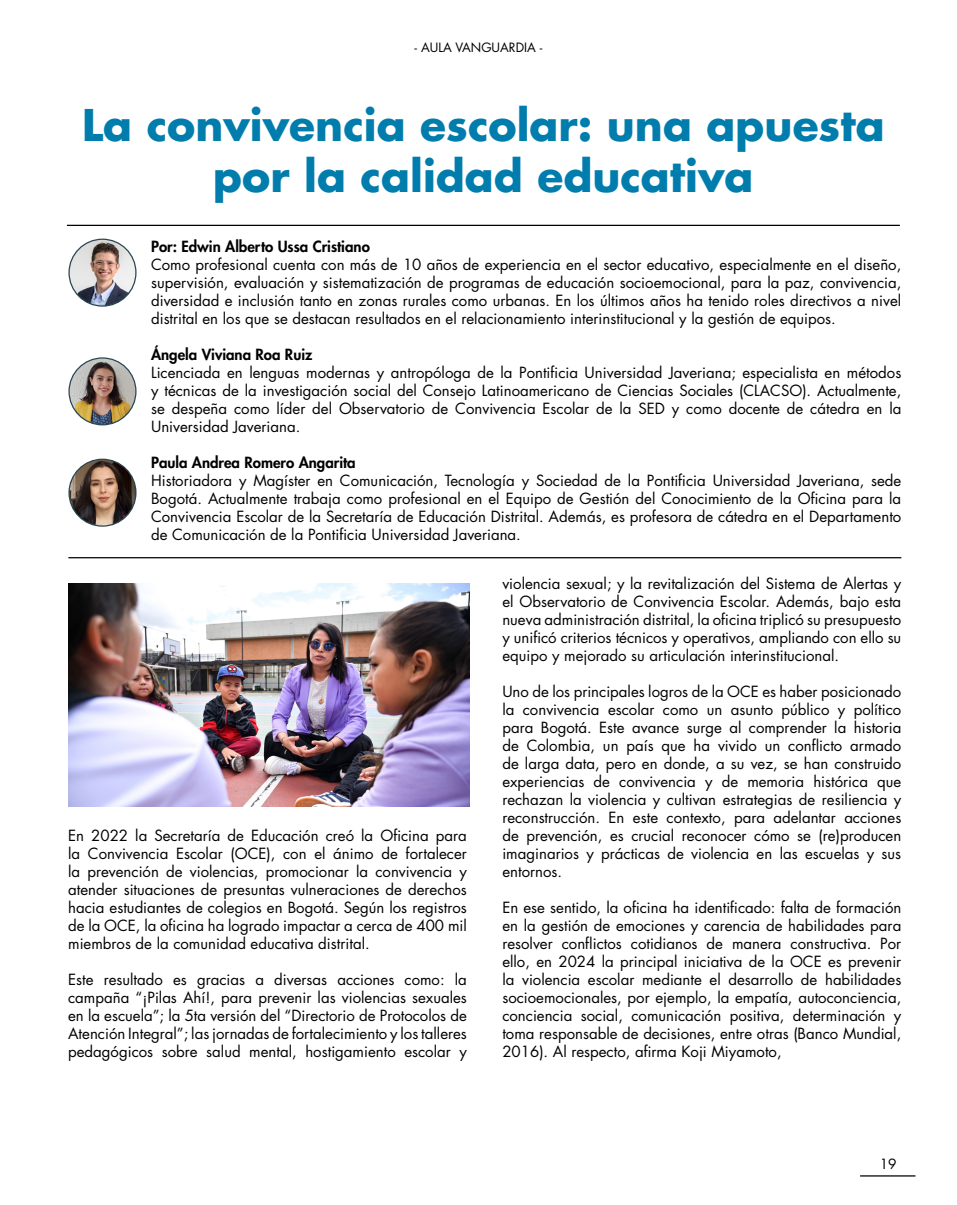
<style>
.page{position:relative;width:957px;height:1205px;background:#fff}
.page>*{position:absolute;margin:0;border:0;box-sizing:border-box;transform-origin:0 0}
.t1{font:700 42.5px/51px "Futura Std";color:#007dac;text-align:center}
.t2{font:15px/18px "Futura Std";color:#000;text-align:justify}
.t3{font:800 15px "Futura Std";color:#000}
.t4{font:13.75px "Futura Std";color:#000}
.t5{font:12.5px "Futura Std";color:#000}
</style>
<div class="page">
<hr style="left:67px;top:225px;width:833px;height:1px;background:#000">
<hr style="left:68px;top:557px;width:833px;height:1px;background:#000">
<img style="left:69px;top:239px;width:67px;height:67px;border-radius:33px">
<div style="left:68px;top:239px;width:68px;height:68px;border:1px solid #274653;border-radius:33px"></div>
<img style="left:69px;top:358px;width:67px;height:67px;border-radius:33px">
<div style="left:68px;top:357px;width:68px;height:68px;border:1px solid #274653;border-radius:33px"></div>
<img style="left:69px;top:459px;width:67px;height:67px;border-radius:33px">
<div style="left:68px;top:459px;width:68px;height:68px;border:1px solid #274653;border-radius:33px"></div>
<img style="left:68px;top:583px;width:401px;height:223px">
<hr style="left:860px;top:1175px;width:55px;height:1px;background:#000">
<p class="t5" style="left:414px;top:39px;width:129px">- AULA VANGUARDIA -</p>
<h1 class="t1" style="left:82px;top:99px;width:804px">La convivencia escolar: una apuesta por la calidad educativa</h1>
<p class="t3" style="left:151px;top:237px;width:220px">Por: Edwin Alberto Ussa Cristiano</p>
<p class="t2" style="left:151px;top:255px;width:752px">Como profesional cuenta con más de 10 años de experiencia en el sector educativo, especialmente en el diseño, supervisión, evaluación y sistematización de programas de educación socioemocional, para la paz, convivencia, diversidad e inclusión tanto en zonas rurales como urbanas. En los últimos años ha tenido roles directivos a nivel distrital en los que se destacan resultados en el relacionamiento interinstitucional y la gestión de equipos.</p>
<p class="t3" style="left:151px;top:345px;width:163px">Ángela Viviana Roa Ruiz</p>
<p class="t2" style="left:151px;top:363px;width:752px">Licenciada en lenguas modernas y antropóloga de la Pontificia Universidad Javeriana; especialista en métodos y técnicas de la investigación social del Consejo Latinoamericano de Ciencias Sociales (CLACSO). Actualmente, se despeña como líder del Observatorio de Convivencia Escolar de la SED y como docente de cátedra en la Universidad Javeriana.</p>
<p class="t3" style="left:151px;top:453px;width:206px">Paula Andrea Romero Angarita</p>
<p class="t2" style="left:151px;top:471px;width:752px">Historiadora y Magíster en Comunicación, Tecnología y Sociedad de la Pontificia Universidad Javeriana, sede Bogotá. Actualmente trabaja como profesional en el Equipo de Gestión del Conocimiento de la Oficina para la Convivencia Escolar de la Secretaría de Educación Distrital. Además, es profesora de cátedra en el Departamento de Comunicación de la Pontificia Universidad Javeriana.</p>
<p class="t2" style="left:68px;top:826px;width:400px">En 2022 la Secretaría de Educación creó la Oficina para la Convivencia Escolar (OCE), con el ánimo de fortalecer la prevención de violencias, promocionar la convivencia y atender situaciones de presuntas vulneraciones de derechos hacia estudiantes de colegios en Bogotá. Según los registros de la OCE, la oficina ha logrado impactar a cerca de 400 mil miembros de la comunidad educativa distrital.</p>
<p class="t2" style="left:68px;top:970px;width:400px">Este resultado es gracias a diversas acciones como: la campaña “¡Pilas Ahí!, para prevenir las violencias sexuales en la escuela”; la 5ta versión del “Directorio de Protocolos de Atención Integral”; las jornadas de fortalecimiento y los talleres pedagógicos sobre salud mental, hostigamiento escolar y</p>
<p class="t2" style="left:502px;top:575px;width:400px">violencia sexual; y la revitalización del Sistema de Alertas y el Observatorio de Convivencia Escolar. Además, bajo esta nueva administración distrital, la oficina triplicó su presupuesto y unificó criterios técnicos y operativos, ampliando con ello su equipo y mejorado su articulación interinstitucional.</p>
<p class="t2" style="left:502px;top:683px;width:400px">Uno de los principales logros de la OCE es haber posicionado la convivencia escolar como un asunto público y político para Bogotá. Este avance surge al comprender la historia de Colombia, un país que ha vivido un conflicto armado de larga data, pero en donde, a su vez, se han construido experiencias de convivencia y de memoria histórica que rechazan la violencia y cultivan estrategias de resiliencia y reconstrucción. En este contexto, para adelantar acciones de prevención, es crucial reconocer cómo se (re)producen imaginarios y prácticas de violencia en las escuelas y sus entornos.</p>
<p class="t2" style="left:502px;top:899px;width:400px">En ese sentido, la oficina ha identificado: falta de formación en la gestión de emociones y carencia de habilidades para resolver conflictos cotidianos de manera constructiva. Por ello, en 2024 la principal iniciativa de la OCE es prevenir la violencia escolar mediante el desarrollo de habilidades socioemocionales, por ejemplo, la empatía, autoconciencia, conciencia social, comunicación positiva, determinación y toma responsable de decisiones, entre otras (Banco Mundial, 2016). Al respecto, afirma Koji Miyamoto,</p>
<p class="t4" style="left:880px;top:1155px;width:18px">19</p>
</div>
